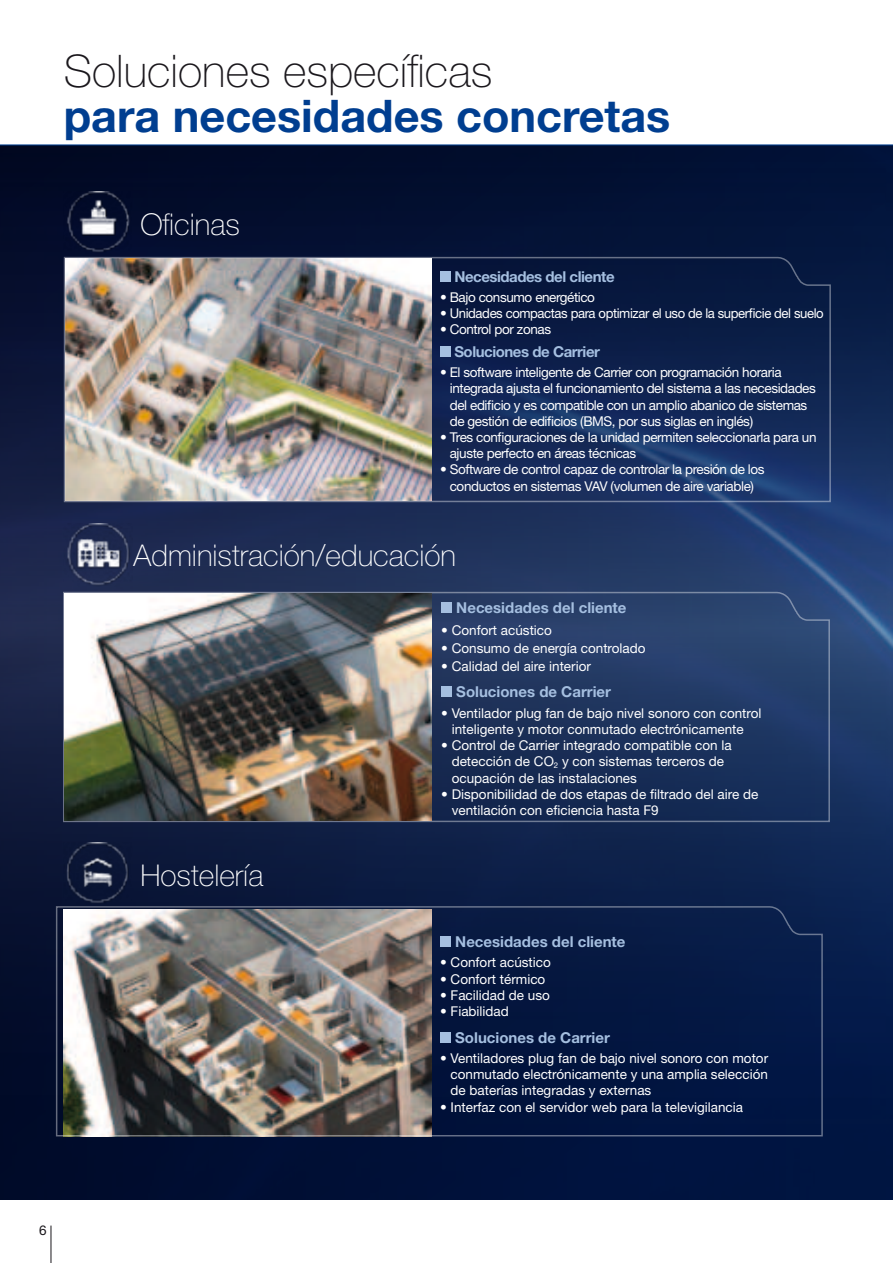
<style>
.page{position:relative;width:893px;height:1263px;background:#fff}
.page>*{position:absolute;margin:0;border:0;box-sizing:border-box;transform-origin:0 0}
.t1{font:700 45px "Helvetica Neue LT Pro";color:#003e90}
.t2{font:100 45px "Helvetica Neue LT Pro";color:#1a171c}
.t3{font:100 30px "Helvetica Neue LT Pro";color:#fff}
.t4{font:700 15px "Helvetica Neue LT Pro";color:#a5bfe0}
.t5{font:700 15px "Helvetica Neue LT Pro";letter-spacing:-.03em;color:#a5bfe0}
.t6{font:13.5px/16.2px "Helvetica Neue LT Pro";letter-spacing:-.02em;color:#fff}
.t7{font:13.5px/16.2px "Helvetica Neue LT Pro";color:#fff}
.t8{font:13.5px "Helvetica Neue LT Pro";color:#1a171c}
</style>
<div class="page">
<hr style="left:51px;top:1225px;width:1px;height:38px;background:#1a171c">
<img style="left:0;top:145px;width:893px;height:1055px">
<svg style="left:0;top:144px;width:893px;height:1px"></svg>
<img style="left:64px;top:191px;width:68px;height:63px">
<img style="left:64px;top:842px;width:68px;height:62px">
<svg style="left:62px;top:591px;width:769px;height:232px;background:#223861"></svg>
<img style="left:55px;top:905px;width:769px;height:232px">
<img style="left:63px;top:256px;width:769px;height:247px">
<img style="left:64px;top:593px;width:367px;height:228px">
<img style="left:64px;top:524px;width:68px;height:62px">
<div style="left:441px;top:602px;width:11px;height:10px;background:#a5bfe0"></div>
<div style="left:441px;top:686px;width:11px;height:11px;background:#a5bfe0"></div>
<div style="left:440px;top:271px;width:11px;height:11px;background:#a5bfe0"></div>
<div style="left:440px;top:346px;width:11px;height:11px;background:#a5bfe0"></div>
<h1 class="t2" style="left:64px;top:55px;width:430px">Soluciones específicas</h1>
<h1 class="t1" style="left:64px;top:91px;width:608px">para necesidades concretas</h1>
<h2 class="t3" style="left:140px;top:213px;width:101px">Oficinas</h2>
<p class="t5" style="left:454px;top:268px;width:162px">Necesidades del cliente</p>
<p class="t6" style="left:440px;top:290px;width:156px">• Bajo consumo energético</p>
<p class="t6" style="left:440px;top:307px;width:385px">• Unidades compactas para optimizar el uso de la superficie del suelo</p>
<p class="t6" style="left:440px;top:323px;width:112px">• Control por zonas</p>
<p class="t5" style="left:454px;top:343px;width:147px">Soluciones de Carrier</p>
<p class="t6" style="left:450px;top:365px;width:368px;text-indent:-10px">• El software inteligente de Carrier con programación horaria integrada ajusta el funcionamiento del sistema a las necesidades del edificio y es compatible con un amplio abanico de sistemas de gestión de edificios (BMS, por sus siglas en inglés)</p>
<p class="t6" style="left:450px;top:430px;width:368px;text-indent:-10px">• Tres configuraciones de la unidad permiten seleccionarla para un ajuste perfecto en áreas técnicas</p>
<p class="t6" style="left:440px;top:463px;width:326px;text-align:center">• Software de control capaz de controlar la presión de los conductos en sistemas VAV (volumen de aire variable)</p>
<h2 class="t3" style="left:134px;top:544px;width:324px">Administración/educación</h2>
<h2 class="t3" style="left:140px;top:863px;width:124px">Hostelería</h2>
<p class="t4" style="left:456px;top:599px;width:172px">Necesidades del cliente</p>
<p class="t7" style="left:441px;top:623px;width:112px">• Confort acústico</p>
<p class="t7" style="left:441px;top:641px;width:206px">• Consumo de energía controlado</p>
<p class="t7" style="left:441px;top:659px;width:151px">• Calidad del aire interior</p>
<p class="t4" style="left:456px;top:683px;width:156px">Soluciones de Carrier</p>
<p class="t7" style="left:441px;top:706px;width:322px;text-align:center">• Ventilador plug fan de bajo nivel sonoro con control inteligente y motor conmutado electrónicamente</p>
<p class="t7" style="left:452px;top:738px;width:282px;text-indent:-11px">• Control de Carrier integrado compatible con la detección de CO<sub>2</sub> y con sistemas terceros de ocupación de las instalaciones</p>
<p class="t7" style="left:452px;top:787px;width:308px;text-indent:-11px">• Disponibilidad de dos etapas de filtrado del aire de ventilación con eficiencia hasta F9</p>
<p class="t4" style="left:455px;top:933px;width:172px">Necesidades del cliente</p>
<p class="t7" style="left:440px;top:956px;width:112px">• Confort acústico</p>
<p class="t7" style="left:440px;top:972px;width:107px">• Confort térmico</p>
<p class="t7" style="left:440px;top:988px;width:111px">• Facilidad de uso</p>
<p class="t7" style="left:440px;top:1004px;width:70px">• Fiabilidad</p>
<p class="t4" style="left:455px;top:1029px;width:156px">Soluciones de Carrier</p>
<p class="t6" style="left:451px;top:1051px;width:319px;text-align:justify;text-indent:-11px">• Ventiladores plug fan de bajo nivel sonoro con motor conmutado electrónicamente y una amplia selección de baterías integradas y externas</p>
<p class="t7" style="left:440px;top:1100px;width:304px">• Interfaz con el servidor web para la televigilancia</p>
<p class="t8" style="left:39px;top:1225px;width:9px">6</p>
</div>
